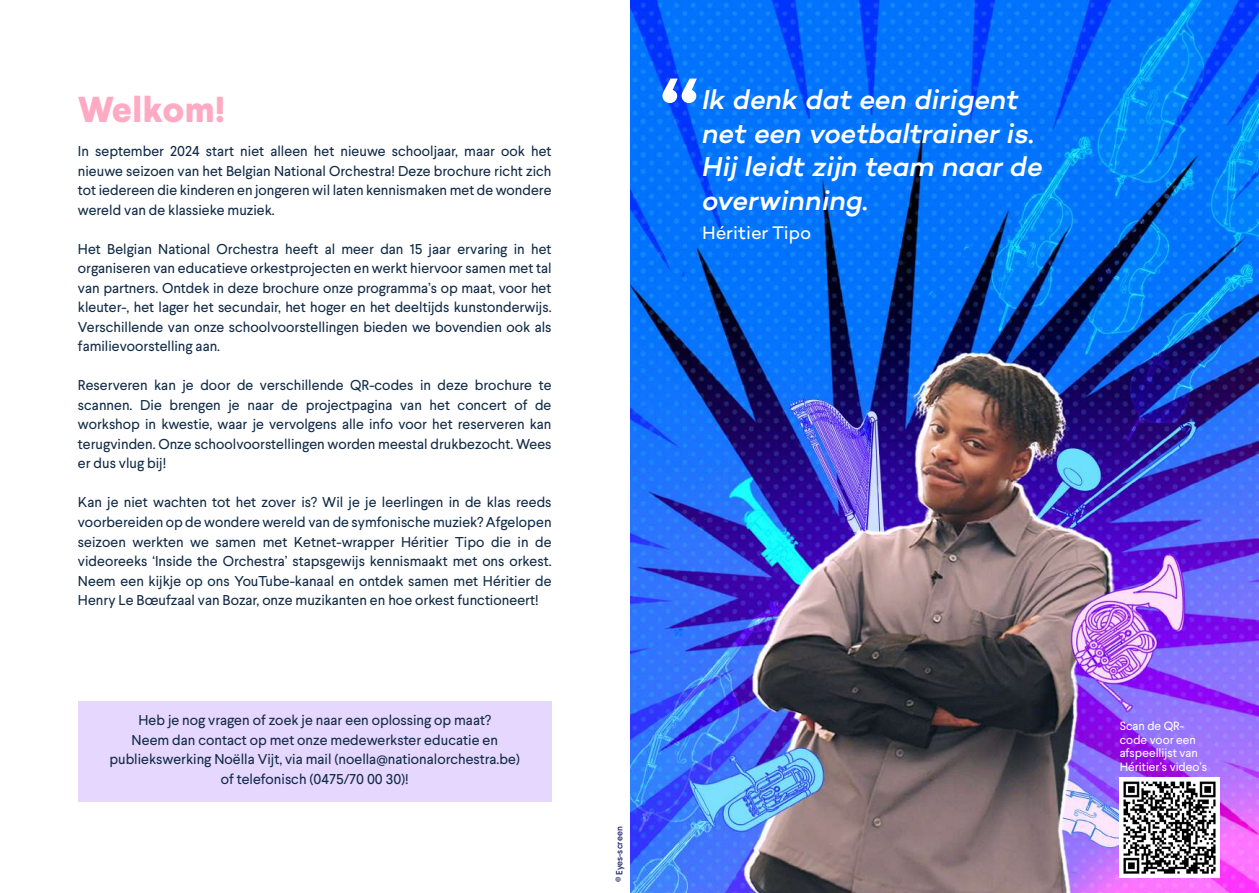
<style>
.page{position:relative;width:1259px;height:893px;background:#fff}
.page>*{position:absolute;margin:0;border:0;box-sizing:border-box;transform-origin:0 0}
.t1{font:500 104.4px "Campton";color:#fff}
.t2{font:800 36px "Larsseit";color:#ffaac3}
.t3{font:italic 500 27.9px/33.5px "Campton";color:#fff}
.t4{font:18.6px "Campton";letter-spacing:-.005em;color:#fff}
.t5{font:14.25px/19.5px "Larsseit";color:#102a46;text-align:justify}
.t6{font:12px/13.5px "Larsseit";color:#fff}
.t7{font:500 9px "Larsseit";color:#21266e}
</style>
<div class="page">
<img style="left:630px;top:0;width:629px;height:893px">
<div style="left:78px;top:701px;width:473px;height:100px;background:#e6d7ff"></div>
<img style="left:1119px;top:777px;width:101px;height:100px">
<h2 class="t2" style="left:78px;top:86px;width:149px">Welkom!</h2>
<p class="t5" style="left:78px;top:142px;width:475px">In september 2024 start niet alleen het nieuwe schooljaar, maar ook het nieuwe seizoen van het Belgian National Orchestra! Deze brochure richt zich tot iedereen die kinderen en jongeren wil laten kennismaken met de wondere wereld van de klassieke muziek.</p>
<p class="t5" style="left:78px;top:239px;width:475px">Het Belgian National Orchestra heeft al meer dan 15 jaar ervaring in het organiseren van educatieve orkestprojecten en werkt hiervoor samen met tal van partners. Ontdek in deze brochure onze programma’s op maat, voor het kleuter-, het lager het secundair, het hoger en het deeltijds kunstonderwijs.<br>Verschillende van onze schoolvoorstellingen bieden we bovendien ook als familievoorstelling aan.</p>
<p class="t5" style="left:78px;top:376px;width:475px">Reserveren kan je door de verschillende QR-codes in deze brochure te scannen. Die brengen je naar de projectpagina van het concert of de workshop in kwestie, waar je vervolgens alle info voor het reserveren kan terugvinden. Onze schoolvoorstellingen worden meestal drukbezocht. Wees er dus vlug bij!</p>
<p class="t5" style="left:78px;top:493px;width:475px">Kan je niet wachten tot het zover is? Wil je je leerlingen in de klas reeds voorbereiden op de wondere wereld van de symfonische muziek? Afgelopen seizoen werkten we samen met Ketnet-wrapper Héritier Tipo die in de videoreeks ‘Inside the Orchestra’ stapsgewijs kennismaakt met ons orkest.<br>Neem een kijkje op ons YouTube-kanaal en ontdek samen met Héritier de Henry Le Bœufzaal van Bozar, onze muzikanten en hoe orkest functioneert!</p>
<h1 class="t1" style="left:659px;top:48px;width:43px">“</h1>
<h3 class="t3" style="left:702px;top:82px;width:342px">Ik denk dat een dirigent net een voetbaltrainer is.<br>Hij leidt zijn team naar de overwinning.</h3>
<h3 class="t4" style="left:702px;top:221px;width:111px">Héritier Tipo</h3>
<p class="t5" style="left:109px;top:710px;width:412px;text-align:center">Heb je nog vragen of zoek je naar een oplossing op maat?<br>Neem dan contact op met onze medewerkster educatie en publiekswerking Noëlla Vijt, via mail (noella@nationalorchestra.be) of telefonisch (0475/70 00 30)!</p>
<p class="t6" style="left:1119px;top:719px;width:89px">Scan de QR&shy;code voor een afspeellijst van<br>Héritier’s video’s</p>
<p class="t7" style="left:613px;top:882px;width:57px;rotate:-90deg">© Eyes-screen</p>
</div>
